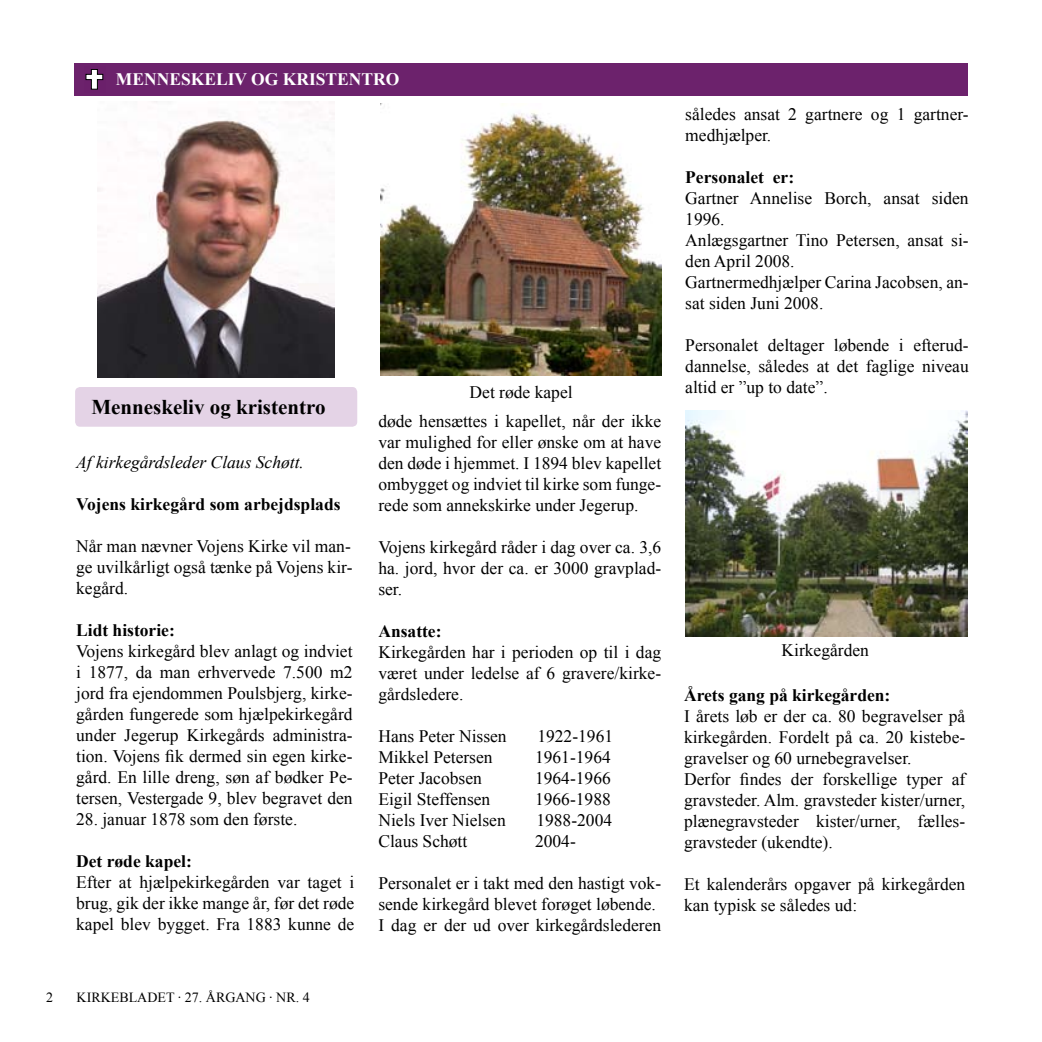
<style>
.page{position:relative;width:1042px;height:1042px;background:#fff}
.page>*{position:absolute;margin:0;border:0;box-sizing:border-box;transform-origin:0 0}
.t1{font:700 21px "Times New Roman";color:#000}
.t2{font:17.5px/21px "Times New Roman";color:#000;text-align:justify}
.t3{font:700 17.5px "Times New Roman";color:#000}
.t4{font:italic 17.5px "Times New Roman";color:#000}
.t5{font:700 17.5px "Times New Roman";color:#fff}
.t6{font:14px "Times New Roman";color:#000}
</style>
<div class="page">
<div style="left:74px;top:63px;width:893px;height:33px;background:#6c226c"></div>
<svg style="left:86px;top:69px;width:17px;height:20px"></svg>
<div style="left:75px;top:387px;width:282px;height:40px;background:#e4d3e6;border-radius:5px"></div>
<img style="left:97px;top:101px;width:238px;height:276px">
<img style="left:380px;top:103px;width:282px;height:272px">
<img style="left:685px;top:410px;width:282px;height:227px">
<p class="t5" style="left:116px;top:67px;width:29px">MENNES</p>
<p class="t5" style="left:191px;top:67px;width:138px">KELIV OG KRISTENTRO</p>
<p class="t1" style="left:91px;top:392px;width:236px">Menneskeliv og kristentro</p>
<p class="t4" style="left:76px;top:450px;width:229px">Af kirkegårdsleder Claus Schøtt.</p>
<p class="t3" style="left:76px;top:492px;width:266px">Vojens kirkegård som arbejdsplads</p>
<p class="t2" style="left:76px;top:535px;width:278px">Når man nævner Vojens Kirke vil man&shy;ge uvilkårligt også tænke på Vojens kir&shy;kegård.</p>
<p class="t3" style="left:76px;top:618px;width:100px">Lidt historie:</p>
<p class="t2" style="left:76px;top:640px;width:278px">Vojens kirkegård blev anlagt og indviet i 1877, da man erhvervede 7.500 m2 jord fra ejendommen Poulsbjerg, kirke&shy;gården fungerede som hjælpekirkegård under Jegerup Kirkegårds administra&shy;tion. Vojens fik dermed sin egen kirke&shy;gård. En lille dreng, søn af bødker Pe&shy;tersen, Vestergade 9, blev begravet den</p>
<p class="t2" style="left:76px;top:808px;width:223px">28. januar 1878 som den første.</p>
<p class="t3" style="left:76px;top:849px;width:117px">Det røde kapel:</p>
<p class="t2" style="left:76px;top:871px;width:280px">Efter at hjælpekirkegården var taget i brug, gik der ikke mange år, før det røde kapel blev bygget. Fra 1883 kunne de</p>
<p class="t6" style="left:77px;top:988px;width:235px">KIRKEBLADET · 27. Årgang · nr. 4</p>
<p class="t2" style="left:470px;top:381px;width:105px">Det røde kapel</p>
<p class="t2" style="left:378px;top:410px;width:284px">døde hensættes i kapellet, når der ikke var mulighed for eller ønske om at have den døde i hjemmet. I 1894 blev kapellet ombygget og indviet til kirke som funge&shy;rede som annekskirke under Jegerup.</p>
<p class="t2" style="left:378px;top:536px;width:284px">Vojens kirkegård råder i dag over ca. 3,6 ha. jord, hvor der ca. er 3000 gravplad&shy;ser.</p>
<p class="t3" style="left:378px;top:619px;width:65px">Ansatte:</p>
<p class="t2" style="left:378px;top:641px;width:284px">Kirkegården har i perioden op til i dag været under ledelse af 6 gravere/kirke&shy;gårdsledere.</p>
<p class="t2" style="left:378px;top:725px;width:130px">Hans Peter Nissen</p>
<p class="t2" style="left:537px;top:725px;width:77px">1922-1961</p>
<p class="t2" style="left:378px;top:746px;width:116px">Mikkel Petersen</p>
<p class="t2" style="left:535px;top:746px;width:77px">1961-1964</p>
<p class="t2" style="left:378px;top:767px;width:105px">Peter Jacobsen</p>
<p class="t2" style="left:535px;top:767px;width:77px">1964-1966</p>
<p class="t2" style="left:378px;top:788px;width:113px">Eigil Steffensen</p>
<p class="t2" style="left:535px;top:788px;width:77px">1966-1988</p>
<p class="t2" style="left:378px;top:809px;width:129px">Niels Iver Nielsen</p>
<p class="t2" style="left:536px;top:809px;width:77px">1988-2004</p>
<p class="t2" style="left:378px;top:830px;width:90px">Claus Schøtt</p>
<p class="t2" style="left:535px;top:830px;width:42px">2004-</p>
<p class="t2" style="left:378px;top:872px;width:284px;text-align:left">Personalet er i takt med den hastigt vok&shy;sende kirkegård blevet forøget løbende.<br>I dag er der ud over kirkegårdslederen</p>
<p class="t2" style="left:685px;top:103px;width:285px">således ansat 2 gartnere og 1 gartner&shy;medhjælper.</p>
<p class="t3" style="left:685px;top:165px;width:110px">Personalet er:</p>
<p class="t2" style="left:685px;top:187px;width:285px;text-align:left">Gartner Annelise Borch, ansat siden<br>1996.<br>Anlægsgartner Tino Petersen, ansat si&shy;den April 2008.<br>Gartnermedhjælper Carina Jacobsen, an&shy;sat siden Juni 2008.</p>
<p class="t2" style="left:685px;top:334px;width:285px">Personalet deltager løbende i efterud&shy;dannelse, således at det faglige niveau altid er ”up to date”.</p>
<p class="t2" style="left:781px;top:639px;width:89px">Kirkegården</p>
<p class="t3" style="left:684px;top:683px;width:208px">Årets gang på kirkegården:</p>
<p class="t2" style="left:684px;top:705px;width:283px;text-align:left">I årets løb er der ca. 80 begravelser på kirkegården. Fordelt på ca. 20 kistebe&shy;gravelser og 60 urnebegravelser.<br>Derfor findes der forskellige typer af gravsteder. Alm. gravsteder kister/urner, plænegravsteder kister/urner, fælles&shy;gravsteder (ukendte).</p>
<p class="t2" style="left:684px;top:873px;width:283px">Et kalenderårs opgaver på kirkegården kan typisk se således ud:</p>
</div>
